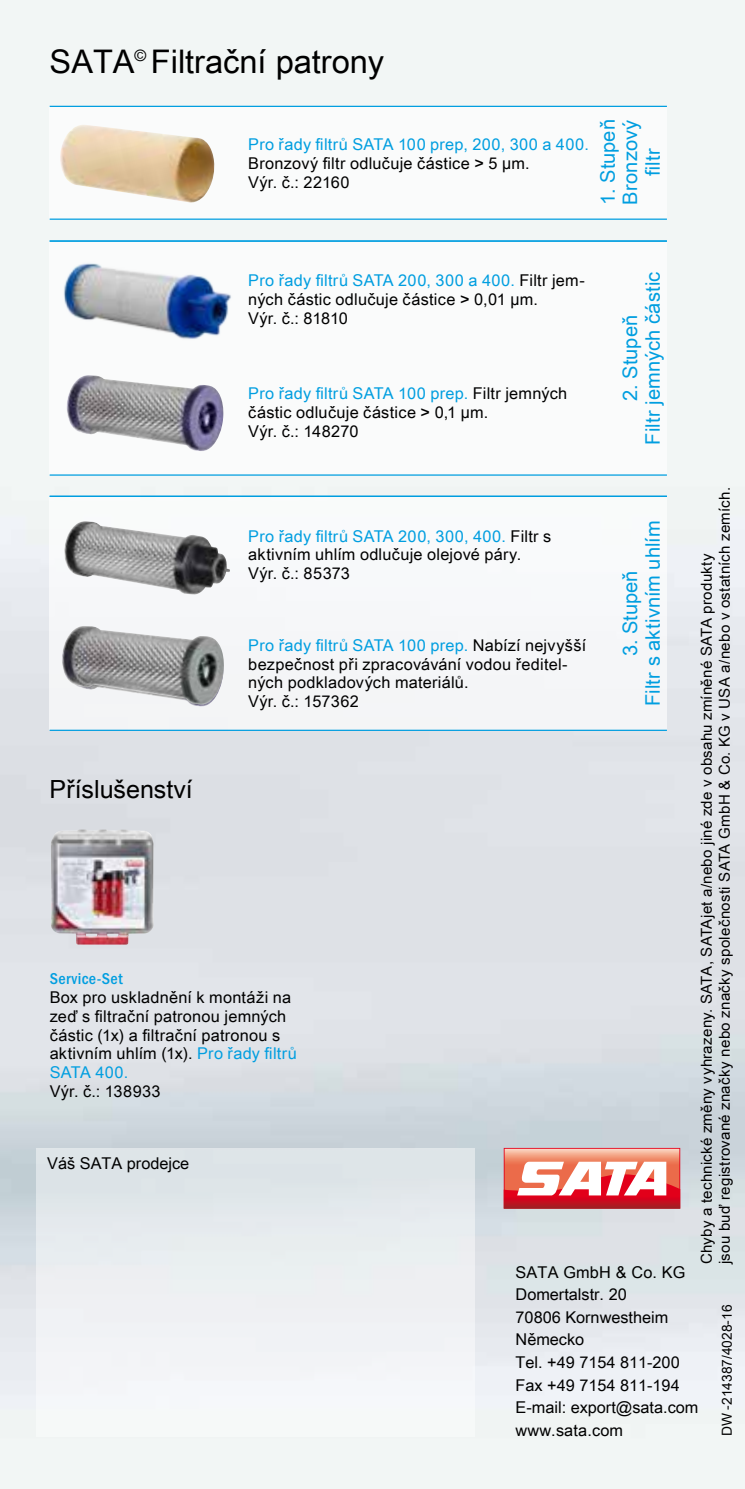
<style>
.page{position:relative;width:745px;height:1489px;background:#fff}
.page>*{position:absolute;margin:0;border:0;box-sizing:border-box;transform-origin:0 0}
.t1{font:32.5px "Arial Unicode MS";color:#000}
.t2{font:25px "Arial Unicode MS";color:#000}
.t3{font:20px/22.5px "Arial Unicode MS";letter-spacing:.005em;color:#009ee0;text-align:center}
.t4{font:16.25px/18.8px "Arial Unicode MS";letter-spacing:.015em;color:#000}
.t5{font:16.25px "Arial Unicode MS";letter-spacing:.02em;color:#009ee0}
.t6{font:500 condensed 16.25px "ITC Franklin Gothic Std";letter-spacing:.03em;color:#009ee0}
.t7{font:15px/18px "Arial Unicode MS";letter-spacing:.02em;color:#000}
.t8{font:13.75px "Arial Unicode MS";color:#000}
.s1{color:#009ee0}
</style>
<div class="page">
<img style="left:0;top:0;width:744px;height:1488px">
<svg style="left:503px;top:1147px;width:176px;height:61px"></svg>
<div style="left:37px;top:1148px;width:437px;height:288px;background:linear-gradient(to bottom,#dde4e7,#fafafc)"></div>
<img style="left:51px;top:829px;width:103px;height:115px">
<div style="left:50px;top:106px;width:616px;height:114px;background:#fff"></div>
<hr style="left:50px;top:106px;width:616px;height:1px;background:#009ee0">
<hr style="left:50px;top:218px;width:616px;height:2px;background:#009ee0">
<img style="left:60px;top:125px;width:155px;height:78px">
<div style="left:50px;top:241px;width:616px;height:234px;background:#fff"></div>
<hr style="left:50px;top:240px;width:616px;height:2px;background:#009ee0">
<hr style="left:50px;top:474px;width:616px;height:1px;background:#009ee0">
<img style="left:63px;top:263px;width:169px;height:77px">
<img style="left:66px;top:375px;width:158px;height:76px">
<div style="left:50px;top:496px;width:616px;height:234px;background:#f6f7f9"></div>
<hr style="left:50px;top:495px;width:616px;height:2px;background:#009ee0">
<hr style="left:50px;top:729px;width:616px;height:2px;background:#009ee0">
<img style="left:64px;top:521px;width:166px;height:74px">
<img style="left:62px;top:626px;width:162px;height:80px">
<h1 class="t1" style="left:50px;top:38px;width:336px">SATA<sup>©</sup> Filtrační patrony</h1>
<p class="t5" style="left:248px;top:133px;width:342px">Pro řady filtrů SATA 100 prep, 200, 300 a 400.</p>
<p class="t4" style="left:248px;top:154px;width:283px">Bronzový filtr odlučuje částice &gt; 5 µm.<br>Výr. č.: 22160</p>
<p class="t3" style="left:595px;top:205px;width:87px;rotate:-90deg">1. Stupeň<br>Bronzový filtr</p>
<p class="t4" style="left:248px;top:271px;width:338px"><span class="s1">Pro řady filtrů SATA 200, 300 a 400.</span> Filtr jem&shy;ných částic odlučuje částice &gt; 0,01 µm.<br>Výr. č.: 81810</p>
<p class="t3" style="left:618px;top:444px;width:174px;rotate:-90deg">2. Stupeň<br>Filtr jemných částic</p>
<p class="t4" style="left:248px;top:384px;width:320px"><span class="s1">Pro řady filtrů SATA 100 prep.</span> Filtr jemných částic odlučuje částice &gt; 0,1 µm.<br>Výr. č.: 148270</p>
<p class="t7" style="left:696px;top:1263px;width:778px;rotate:-90deg">Chyby a technické změny vyhrazeny. SATA, SATAjet a/nebo jiné zde v obsahu zmíněné SATA produkty<br>jsou buď registrované značky nebo značky společnosti SATA GmbH &amp; Co. KG v USA a/nebo v ostatních zemích.</p>
<p class="t4" style="left:248px;top:526px;width:304px"><span class="s1">Pro řady filtrů SATA 200, 300, 400.</span> Filtr s aktivním uhlím odlučuje olejové páry.<br>Výr. č.: 85373</p>
<p class="t3" style="left:618px;top:706px;width:187px;rotate:-90deg">3. Stupeň<br>Filtr s aktivním uhlím</p>
<p class="t4" style="left:248px;top:635px;width:339px"><span class="s1">Pro řady filtrů SATA 100 prep.</span> Nabízí nejvyšší bezpečnost při zpracovávání vodou ředitel&shy;ných podkladových materiálů.<br>Výr. č.: 157362</p>
<h2 class="t2" style="left:50px;top:770px;width:145px">Příslušenství</h2>
<p class="t6" style="left:50px;top:969px;width:75px">Service-Set</p>
<p class="t4" style="left:50px;top:987px;width:248px">Box pro uskladnění k montáži na zeď s filtrační patronou jemných částic (1x) a filtrační patronou s aktivním uhlím (1x). <span class="s1">Pro řady filtrů<br>SATA 400.</span></p>
<p class="t4" style="left:50px;top:1081px;width:112px">Výr. č.: 138933</p>
<p class="t4" style="left:47px;top:1153px;width:143px">Váš SATA prodejce</p>
<p class="t4" style="left:515px;top:1260px;width:184px;line-height:22.5px">SATA GmbH &amp; Co. KG<br>Domertalstr. 20<br>70806 Kornwestheim<br>Německo<br>Tel. +49 7154 811-200<br>Fax +49 7154 811-194<br>E-mail: export@sata.com www.sata.com</p>
<p class="t8" style="left:716px;top:1435px;width:133px;rotate:-90deg">DW -214387/4028-16</p>
</div>
